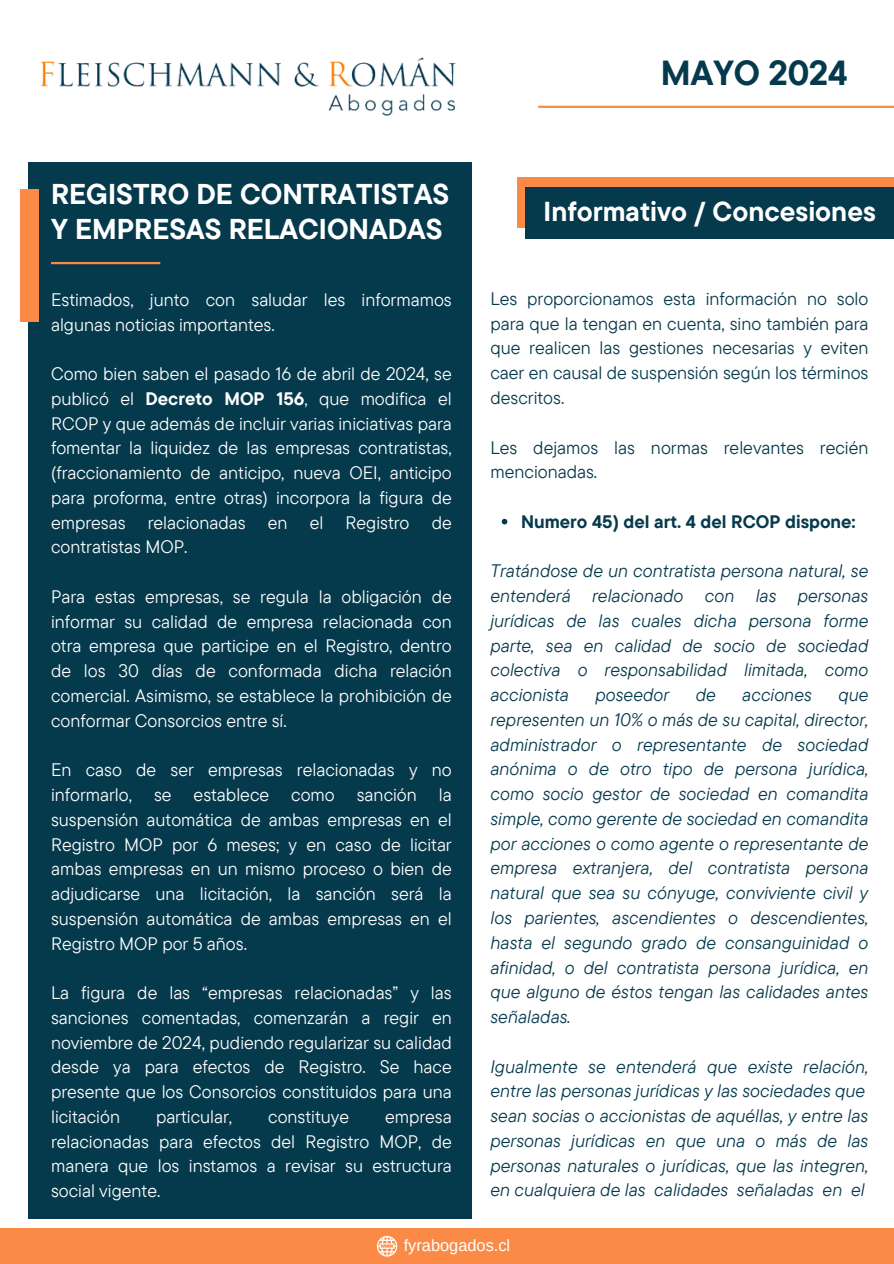
<style>
.page{position:relative;width:894px;height:1264px;background:#fff}
.page>*{position:absolute;margin:0;border:0;box-sizing:border-box;transform-origin:0 0}
.t1{font:700 34.65px "TT Commons Pro";color:#05394c}
.t2{font:700 28.5px/34.8px "TT Commons Pro";color:#fff}
.t3{font:700 27.3px "TT Commons Pro";color:#fff}
.t4{font:18px/24.8px "TT Commons Pro";color:#fff;text-align:justify}
.t5{font:italic 18px/24.8px "TT Commons Pro";color:#05394c;text-align:justify}
.t6{font:18px/24.8px "TT Commons Pro";color:#05394c;text-align:justify}
.t7{font:700 18px "TT Commons Pro";color:#05394c}
.t8{font:16.35px "Arimo";color:#fff}
.s1{font-weight:700}
</style>
<div class="page">
<div style="left:28px;top:162px;width:443px;height:1056px;background:#05394c"></div>
<div style="left:20px;top:189px;width:19px;height:132px;background:#fa8a46"></div>
<img style="left:40px;top:57px;width:416px;height:59px">
<div style="left:0;top:1228px;width:893px;height:35px;background:#fa8a46"></div>
<hr style="left:538px;top:106px;width:355px;height:2px;background:#fa8a46">
<div style="left:516px;top:177px;width:377px;height:50px;background:#fa8a46"></div>
<div style="left:525px;top:187px;width:368px;height:51px;background:#05394c"></div>
<svg style="left:377px;top:1236px;width:20px;height:20px"></svg>
<hr style="left:51px;top:262px;width:109px;height:2px;background:#fa8a46">
<svg style="left:501px;top:519px;width:6px;height:5px"></svg>
<p class="t2" style="left:51px;top:175px;width:399px">REGISTRO DE CONTRATISTAS<br>Y EMPRESAS RELACIONADAS</p>
<p class="t1" style="left:660px;top:51px;width:189px">MAYO 2024</p>
<p class="t3" style="left:543px;top:193px;width:334px">Informativo / Concesiones</p>
<p class="t6" style="left:490px;top:286px;width:379px">Les proporcionamos esta información no solo para que la tengan en cuenta, sino también para que realicen las gestiones necesarias y eviten caer en causal de suspensión según los términos descritos.</p>
<p class="t6" style="left:490px;top:434px;width:379px">Les dejamos las normas relevantes recién mencionadas.</p>
<p class="t7" style="left:521px;top:510px;width:336px">Numero 45) del art. 4 del RCOP dispone:</p>
<p class="t5" style="left:490px;top:558px;width:379px">Tratándose de un contratista persona natural, se entenderá relacionado con las personas jurídicas de las cuales dicha persona forme parte, sea en calidad de socio de sociedad colectiva o responsabilidad limitada, como accionista</p>
<h1 class="t4" style="left:51px;top:287px;width:402px">Estimados, junto con saludar les informamos algunas noticias importantes.</h1>
<h2 class="t4" style="left:51px;top:361px;width:402px">Como bien saben el pasado 16 de abril de 2024, se publicó el <span class="s1">Decreto MOP 156</span>, que modifica el RCOP y que además de incluir varias iniciativas para fomentar la liquidez de las empresas contratistas, (fraccionamiento de anticipo, nueva OEI, anticipo para proforma, entre otras) incorpora la figura de empresas relacionadas en el Registro de contratistas MOP.</h2>
<h3 class="t4" style="left:51px;top:584px;width:402px">Para estas empresas, se regula la obligación de informar su calidad de empresa relacionada con otra empresa que participe en el Registro, dentro de los 30 días de conformada dicha relación comercial. Asimismo, se establece la prohibición de conformar Consorcios entre sí.</h3>
<p class="t4" style="left:51px;top:757px;width:402px">En caso de ser empresas relacionadas y no informarlo, se establece como sanción la suspensión automática de ambas empresas en el Registro MOP por 6 meses; y en caso de licitar ambas empresas en un mismo proceso o bien de adjudicarse una licitación, la sanción será la suspensión automática de ambas empresas en el Registro MOP por 5 años.</p>
<p class="t4" style="left:51px;top:980px;width:402px">La figura de las “empresas relacionadas” y las sanciones comentadas, comenzarán a regir en noviembre de 2024, pudiendo regularizar su calidad desde ya para efectos de Registro. Se hace presente que los Consorcios constituidos para una licitación</p>
<p class="t5" style="left:595px;top:682px;width:75px">poseedor</p>
<p class="t5" style="left:695px;top:682px;width:22px">de</p>
<p class="t5" style="left:742px;top:682px;width:71px">acciones</p>
<p class="t5" style="left:490px;top:682px;width:379px;text-indent:348px">que representen un 10% o más de su capital, director, administrador o representante de sociedad anónima o de otro tipo de persona jurídica, como socio gestor de sociedad en comandita simple, como gerente de sociedad en comandita por acciones o como agente o representante de empresa extranjera, del contratista persona natural que sea su cónyuge, conviviente civil y los parientes, ascendientes o descendientes, hasta el segundo grado de consanguinidad o afinidad, o del contratista persona jurídica, en que alguno de éstos tengan las calidades antes señaladas.</p>
<p class="t5" style="left:490px;top:1053px;width:379px">Igualmente se entenderá que existe relación, entre las personas jurídicas y las sociedades que</p>
<p class="t5" style="left:490px;top:1102px;width:379px">sean socias o accionistas de aquéllas, y entre las personas jurídicas en que una o más de las personas naturales o jurídicas, que las integren, en cualquiera de las calidades señaladas en el</p>
<p class="t4" style="left:156px;top:1103px;width:78px">particular,</p>
<p class="t4" style="left:268px;top:1103px;width:82px">constituye</p>
<p class="t4" style="left:51px;top:1103px;width:402px;text-indent:334px">empresa relacionadas para efectos del Registro MOP, de manera que los instamos a revisar su estructura social vigente.</p>
<p class="t8" style="left:403px;top:1235px;width:108px">fyrabogados.cl</p>
</div>
